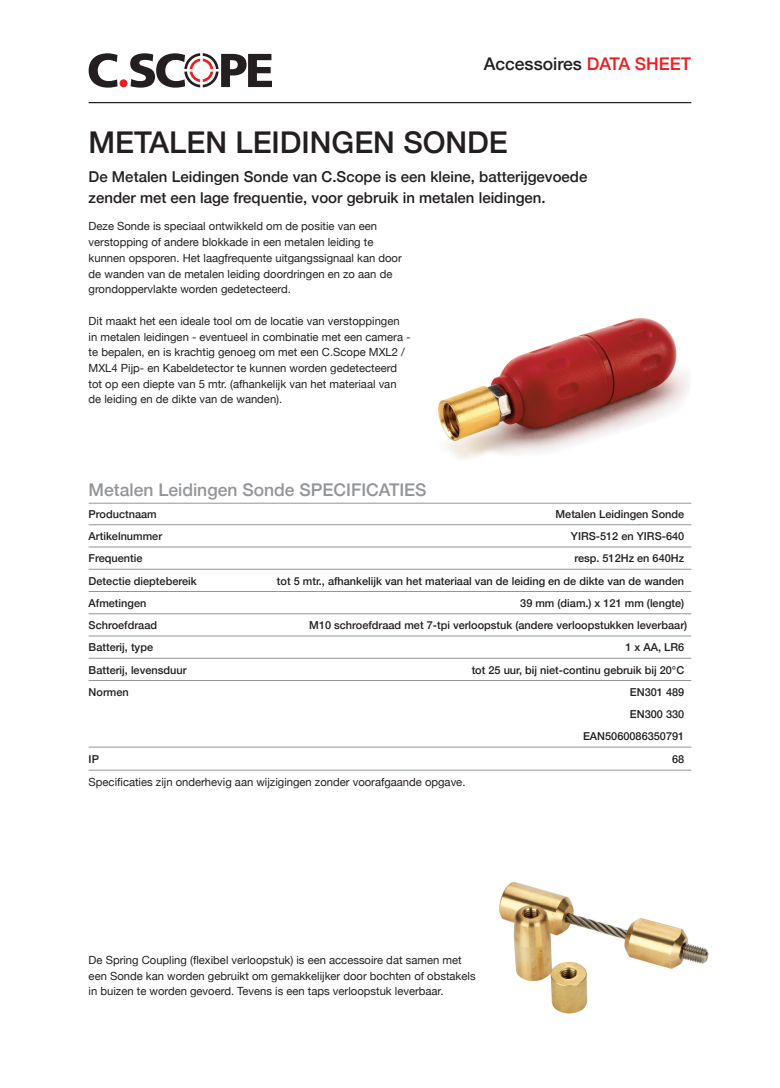
<style>
.page{position:relative;width:780px;height:1088px;background:#fff}
.page>*{position:absolute;margin:0;border:0;box-sizing:border-box;transform-origin:0 0}
.t1{font:500 30px "Helvetica Neue";color:#231f20}
.t2{font:500 17.5px "Helvetica Neue";color:#939598}
.t3{font:500 17.5px "Helvetica Neue";color:#231f20}
.t4{font:500 15px/21.5px "Helvetica Neue";color:#231f20}
.t5{font:11.25px/15.8px "Helvetica Neue";color:#231f20}
.t6{font:500 11px/22.2px "Helvetica Neue";color:#231f20;text-align:right}
.s1{color:#ee1d23}
</style>
<div class="page">
<img style="left:438px;top:318px;width:251px;height:142px">
<svg style="left:89px;top:53px;width:28px;height:35px"></svg>
<svg style="left:130px;top:53px;width:142px;height:35px"></svg>
<div style="left:119px;top:79px;width:8px;height:8px;background:#ee1d23;border-radius:50%"></div>
<hr style="left:89px;top:102px;width:602px;height:1px;background:#231f20">
<hr style="left:89px;top:503px;width:602px;height:1px;background:#939598">
<hr style="left:89px;top:524px;width:602px;height:1px;background:#939598">
<hr style="left:89px;top:546px;width:602px;height:1px;background:#939598">
<hr style="left:89px;top:569px;width:602px;height:1px;background:#939598">
<hr style="left:89px;top:591px;width:602px;height:1px;background:#939598">
<hr style="left:89px;top:613px;width:602px;height:1px;background:#939598">
<hr style="left:89px;top:635px;width:602px;height:1px;background:#939598">
<hr style="left:89px;top:658px;width:602px;height:1px;background:#939598">
<hr style="left:89px;top:680px;width:602px;height:1px;background:#939598">
<hr style="left:89px;top:747px;width:602px;height:1px;background:#939598">
<hr style="left:89px;top:770px;width:602px;height:1px;background:#939598">
<img style="left:499px;top:881px;width:210px;height:133px">
<h2 class="t3" style="left:483px;top:53px;width:209px">Accessoires <span class="s1">DATA SHEET</span></h2>
<h1 class="t1" style="left:89px;top:124px;width:420px">METALEN LEIDINGEN SONDE</h1>
<h3 class="t4" style="left:89px;top:165px;width:500px">De Metalen Leidingen Sonde van C.Scope is een kleine, batterijgevoede zender met een lage frequentie, voor gebruik in metalen leidingen.</h3>
<p class="t5" style="left:89px;top:218px;width:314px">Deze Sonde is speciaal ontwikkeld om de positie van een verstopping of andere blokkade in een metalen leiding te kunnen opsporen. Het laagfrequente uitgangssignaal kan door de wanden van de metalen leiding doordringen en zo aan de grondoppervlakte worden gedetecteerd.</p>
<p class="t5" style="left:89px;top:313px;width:323px">Dit maakt het een ideale tool om de locatie van verstoppingen in metalen leidingen - eventueel in combinatie met een camera - te bepalen, en is krachtig genoeg om met een C.Scope MXL2 / MXL4 Pijp- en Kabeldetector te kunnen worden gedetecteerd tot op een diepte van 5 mtr. (afhankelijk van het materiaal van de leiding en de dikte van de wanden).</p>
<h2 class="t2" style="left:89px;top:478px;width:339px">Metalen Leidingen Sonde SPECIFICATIES</h2>
<p class="t6" style="left:89px;top:502px;width:70px">Productnaam</p>
<p class="t6" style="left:555px;top:502px;width:130px">Metalen Leidingen Sonde</p>
<p class="t6" style="left:89px;top:525px;width:75px">Artikelnummer</p>
<p class="t6" style="left:571px;top:525px;width:115px">YIRS-512 en YIRS-640</p>
<p class="t6" style="left:89px;top:547px;width:55px">Frequentie</p>
<p class="t6" style="left:574px;top:547px;width:111px">resp. 512Hz en 640Hz</p>
<p class="t6" style="left:89px;top:569px;width:109px">Detectie dieptebereik</p>
<p class="t6" style="left:277px;top:569px;width:409px">tot 5 mtr., afhankelijk van het materiaal van de leiding en de dikte van de wanden</p>
<p class="t6" style="left:89px;top:591px;width:59px">Afmetingen</p>
<p class="t6" style="left:520px;top:591px;width:165px">39 mm (diam.) x 121 mm (lengte)</p>
<p class="t6" style="left:89px;top:614px;width:70px">Schroefdraad</p>
<p class="t6" style="left:309px;top:614px;width:379px">M10 schroefdraad met 7-tpi verloopstuk (andere verloopstukken leverbaar)</p>
<p class="t6" style="left:89px;top:636px;width:66px">Batterij, type</p>
<p class="t6" style="left:625px;top:636px;width:60px">1 x AA, LR6</p>
<p class="t6" style="left:89px;top:658px;width:99px">Batterij, levensduur</p>
<p class="t6" style="left:471px;top:658px;width:214px">tot 25 uur, bij niet-continu gebruik bij 20°C</p>
<p class="t6" style="left:89px;top:680px;width:42px">Normen</p>
<p class="t6" style="left:583px;top:680px;width:103px">EN301 489<br>EN300 330<br>EAN5060086350791</p>
<p class="t6" style="left:89px;top:747px;width:12px">IP</p>
<p class="t6" style="left:672px;top:747px;width:14px">68</p>
<p class="t5" style="left:89px;top:774px;width:378px">Specificaties zijn onderhevig aan wijzigingen zonder voorafgaande opgave.</p>
<p class="t5" style="left:89px;top:952px;width:388px">De Spring Coupling (flexibel verloopstuk) is een accessoire dat samen met een Sonde kan worden gebruikt om gemakkelijker door bochten of obstakels in buizen te worden gevoerd. Tevens is een taps verloopstuk leverbaar.</p>
</div>
